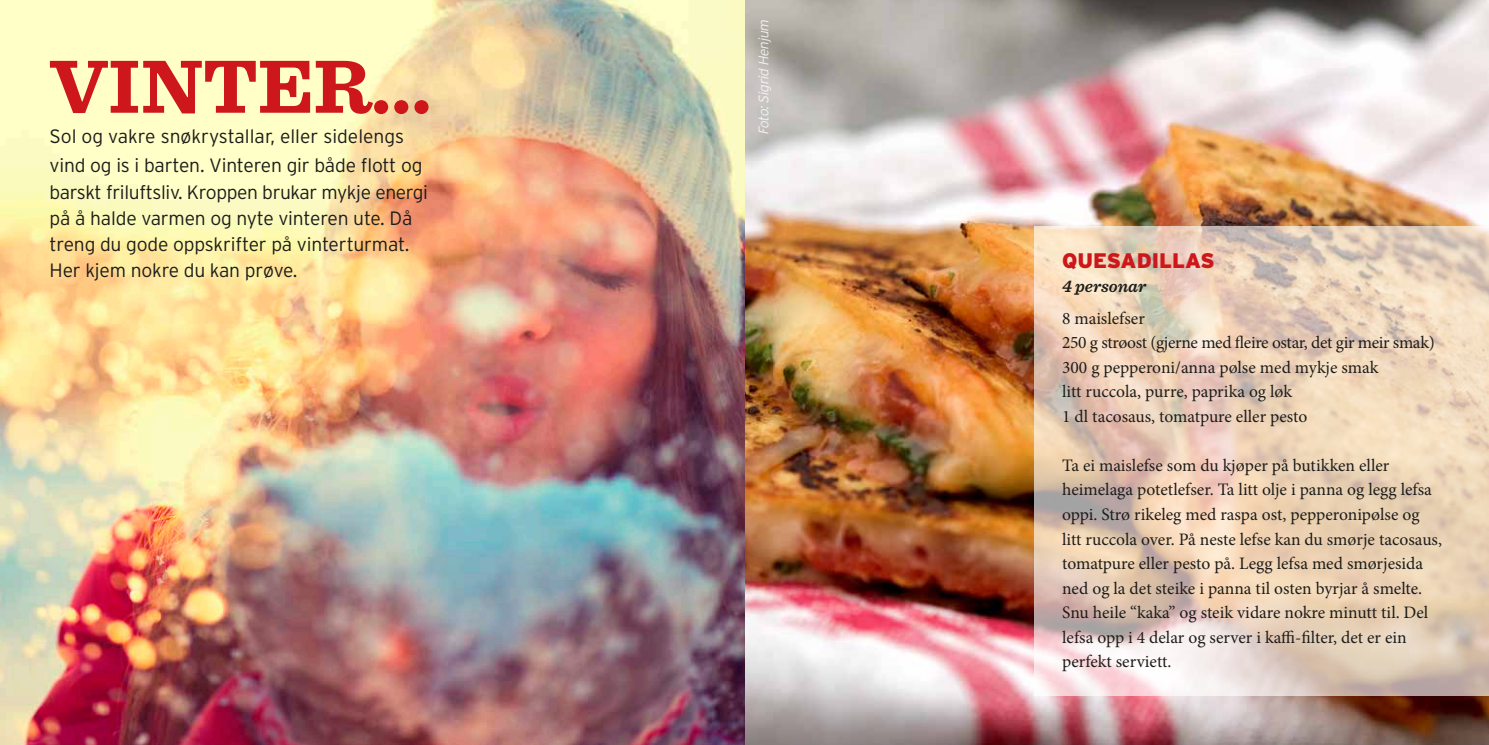
<style>
.page{position:relative;width:1489px;height:745px;background:#fff}
.page>*{position:absolute;margin:0;border:0;box-sizing:border-box;transform-origin:0 0}
.t1{font:700 78.75px "Sentinel";color:#cd171a}
.t2{font:900 21px "Interstate RES";color:#cd171a}
.t3{font:300 19.25px/26.2px "Interstate RES";letter-spacing:-.01em;color:#1d1d1b}
.t4{font:17.5px/24.5px "Minion Pro";color:#1d1d1b}
.t5{font:italic 600 17.5px "Sentinel";color:#1d1d1b}
.t6{font:italic 300 14px "Interstate RES";color:#fff}
</style>
<div class="page">
<img style="left:0;top:0;width:1488px;height:744px">
<svg style="left:1033px;top:226px;width:455px;height:468px;background:#e7cfba"></svg>
<h1 class="t1" style="left:50px;top:24px;width:383px">VINTER...</h1>
<p class="t3" style="left:50px;top:121px;width:374px;line-height:29.8px">Sol og vakre snøkrystallar, eller sidelengs vind og is i barten. Vinteren gir både flott og</p>
<p class="t3" style="left:50px;top:178px;width:380px">barskt friluftsliv. Kroppen brukar mykje energi på å halde varmen og nyte vinteren ute. Då treng du gode oppskrifter på vinterturmat.<br>Her kjem nokre du kan prøve.</p>
<p class="t6" style="left:755px;top:135px;width:117px;rotate:-90deg">Foto: Sigrid Henjum</p>
<p class="t2" style="left:1062px;top:247px;width:154px">QUESADILLAS</p>
<p class="t5" style="left:1062px;top:272px;width:86px">4 personar</p>
<p class="t4" style="left:1062px;top:306px;width:374px">8 maislefser<br>250 g strøost (gjerne med fleire ostar, det gir meir smak)<br>300 g pepperoni/anna pølse med mykje smak<br>litt ruccola, purre, paprika og løk<br>1 dl tacosaus, tomatpure eller pesto</p>
<p class="t4" style="left:1062px;top:453px;width:381px">Ta ei maislefse som du kjøper på butikken eller heimelaga potetlefser. Ta litt olje i panna og legg lefsa oppi. Strø rikeleg med raspa ost, pepperonipølse og litt ruccola over. På neste lefse kan du smørje tacosaus, tomatpure eller pesto på. Legg lefsa med smørjesida ned og la det steike i panna til osten byrjar å smelte.<br>Snu heile “kaka” og steik vidare nokre minutt til. Del lefsa opp i 4 delar og server i kaffi-filter, det er ein perfekt serviett.</p>
</div>
